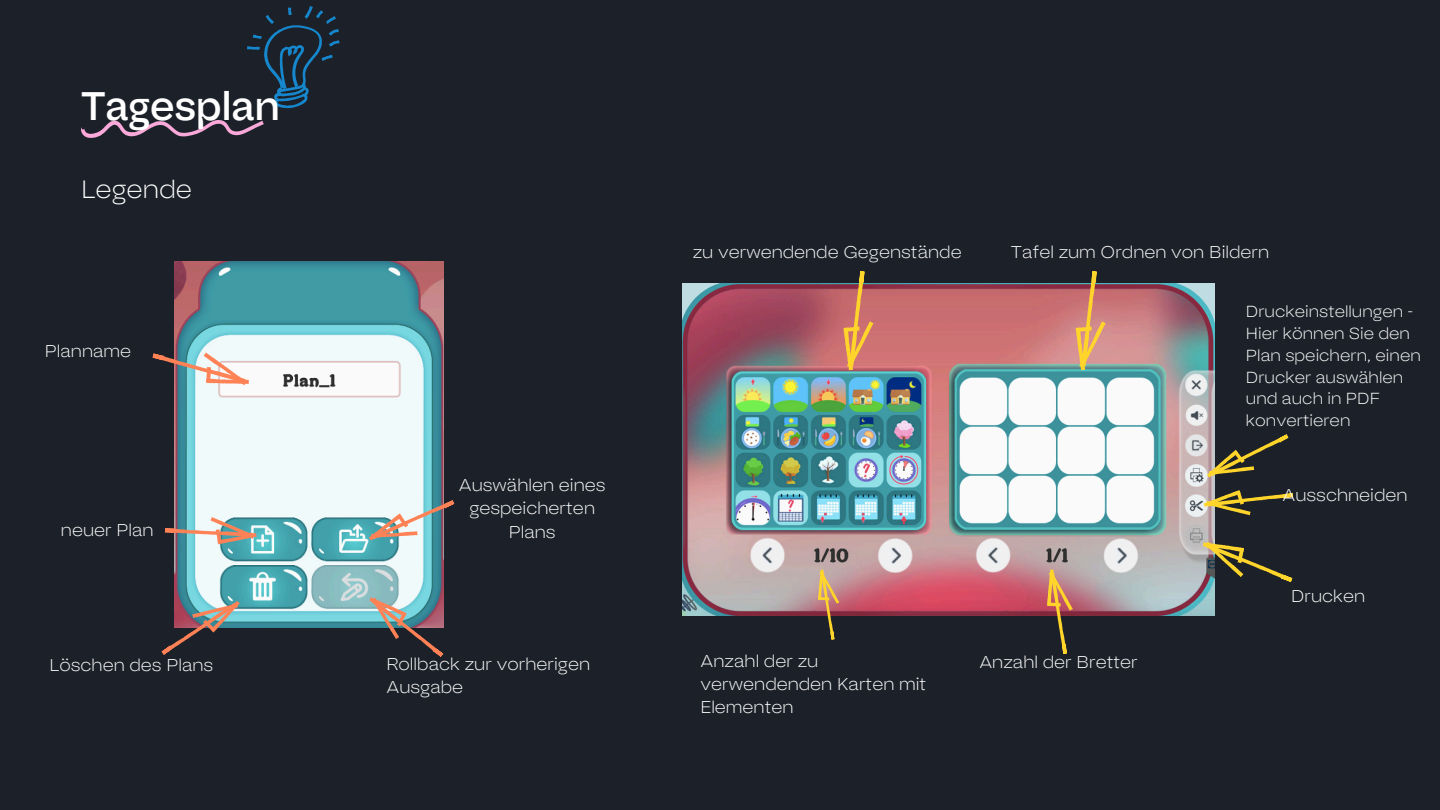
<style>
.page{position:relative;width:1440px;height:810px;background:#1c2028}
.page>*{position:absolute;margin:0;border:0;box-sizing:border-box;transform-origin:0 0}
.t1{font:39.8px "Bauziet Norm Medium";color:#fff}
.t2{font:300 expanded 25px "Bauziet";color:#fff}
.t3{font:300 expanded 17px/23.2px "Bauziet";color:#fff}
.t4{font:300 expanded 16px/21.8px "Bauziet";color:#fff}
</style>
<div class="page">
<img style="left:175px;top:261px;width:269px;height:367px">
<img style="left:683px;top:284px;width:531px;height:332px">
<img style="left:81px;top:120px;width:183px;height:17px">
<svg style="left:152px;top:330px;width:99px;height:77px"></svg>
<svg style="left:165px;top:504px;width:93px;height:57px;background:#9ab2b3"></svg>
<svg style="left:161px;top:600px;width:85px;height:55px"></svg>
<svg style="left:366px;top:500px;width:89px;height:41px;background:#a7b0ad"></svg>
<svg style="left:368px;top:584px;width:76px;height:73px"></svg>
<svg style="left:823px;top:271px;width:67px;height:101px;background:#b56d60"></svg>
<svg style="left:1055px;top:271px;width:68px;height:101px;background:#b37f71"></svg>
<svg style="left:1029px;top:568px;width:60px;height:86px"></svg>
<svg style="left:803px;top:569px;width:49px;height:71px"></svg>
<svg style="left:1201px;top:434px;width:92px;height:169px"></svg>
<svg style="left:247px;top:6px;width:93px;height:103px"></svg>
<p class="t1" style="left:81px;top:79px;width:200px">Tagesplan</p>
<p class="t2" style="left:81px;top:173px;width:113px">Legende</p>
<p class="t3" style="left:45px;top:339px;width:88px">Planname</p>
<p class="t3" style="left:61px;top:518px;width:94px">neuer Plan</p>
<h2 class="t3" style="left:459px;top:473px;width:148px;text-align:center">Auswählen eines gespeicherten<br>Plans</h2>
<p class="t3" style="left:50px;top:653px;width:165px">Löschen des Plans</p>
<p class="t3" style="left:386px;top:652px;width:205px">Rollback zur vorherigen<br>Ausgabe</p>
<p class="t3" style="left:693px;top:240px;width:270px">zu verwendende Gegenstände</p>
<p class="t3" style="left:1011px;top:240px;width:260px">Tafel zum Ordnen von Bildern</p>
<p class="t4" style="left:1246px;top:300px;width:169px">Druckeinstellungen -</p>
<p class="t4" style="left:1246px;top:322px;width:176px">Hier können Sie den<br>Plan speichern, einen<br>Drucker auswählen und auch in PDF konvertieren</p>
<p class="t3" style="left:1283px;top:483px;width:127px">Ausschneiden</p>
<p class="t3" style="left:701px;top:648px;width:119px">Anzahl der zu</p>
<p class="t3" style="left:979px;top:650px;width:160px">Anzahl der Bretter</p>
<p class="t3" style="left:701px;top:672px;width:227px">verwendenden Karten mit<br>Elementen</p>
<p class="t3" style="left:1291px;top:583px;width:76px">Drucken</p>
</div>
